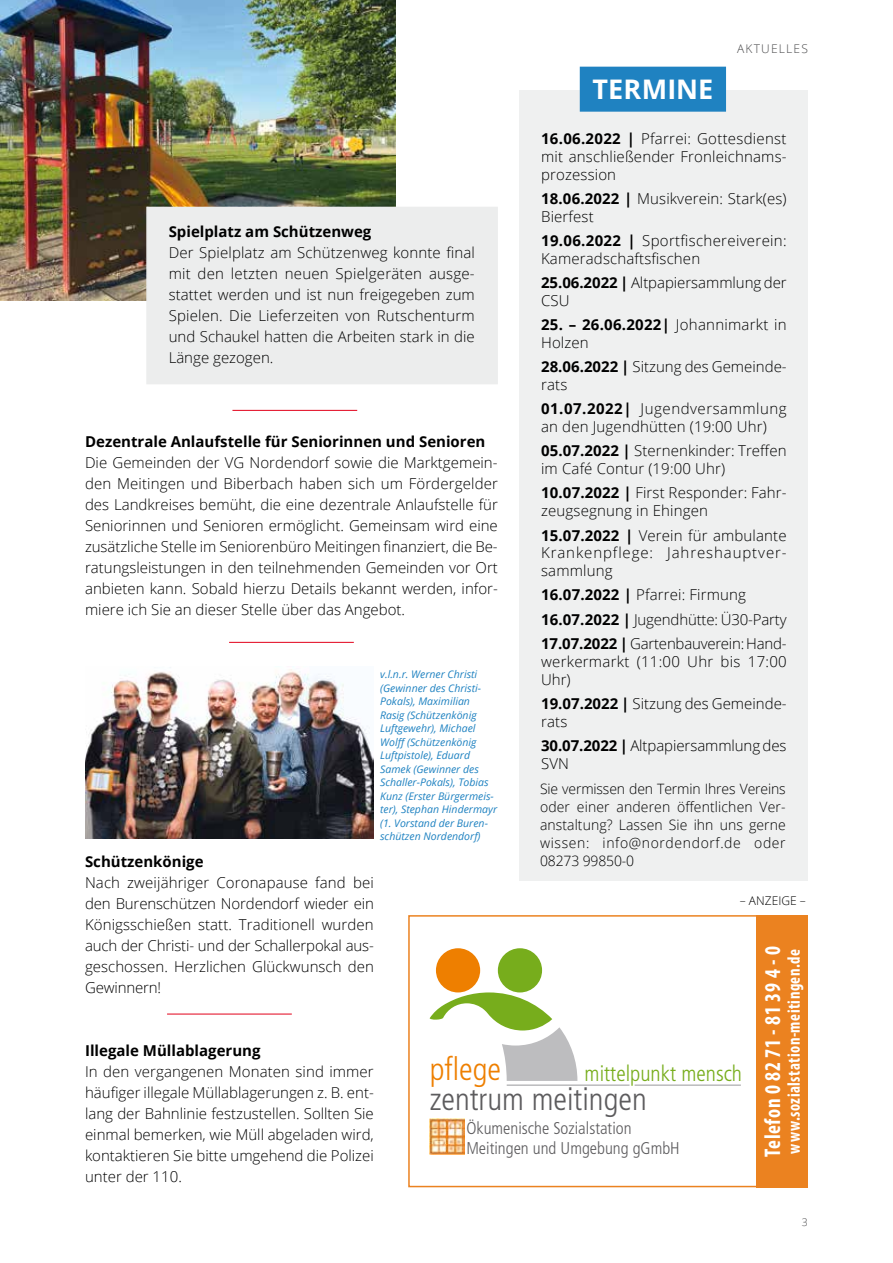
<style>
.page{position:relative;width:893px;height:1263px;background:#fff}
.page>*{position:absolute;margin:0;border:0;box-sizing:border-box;transform-origin:0 0}
.t1{font:300 condensed 31.8px "Frutiger LT Std";color:#5d5c5e}
.t2{font:300 condensed 31.8px "Frutiger LT Std";color:#ee7f00}
.t3{font:700 27px "Open Sans";letter-spacing:.005em;color:#fff}
.t4{font:700 condensed 22.65px "Myriad Pro";letter-spacing:.03em;color:#fff;scale:.93 1}
.t5{font:300 condensed 21.9px "Frutiger LT Std";color:#77ad1c}
.t6{font:700 condensed 17.85px "Myriad Pro";letter-spacing:.03em;color:#fff;scale:.93 1}
.t7{font:300 condensed 16.95px/19.2px "Frutiger LT Std";color:#5d5c5e}
.t8{font:300 15px/21px "Open Sans";letter-spacing:.005em;color:#000}
.t9{font:700 15px "Open Sans";color:#000}
.t10{font:300 14.25px/18px "Open Sans";letter-spacing:.045em;color:#000;text-align:justify}
.t11{font:300 12px "Open Sans";letter-spacing:.1em;color:#4b4b4d}
.t12{font:300 12px "Open Sans";color:#000}
.t13{font:italic 10.5px/13.5px "Open Sans";color:#1f82c1}
.t14{font:300 10.5px "Open Sans";color:#4b4b4d}
.s1{font-weight:700}
</style>
<div class="page">
<div style="left:519px;top:90px;width:289px;height:791px;background:#eff0f0"></div>
<div style="left:580px;top:67px;width:146px;height:45px;background:#1f82c1"></div>
<div style="left:757px;top:915px;width:51px;height:272px;background:#eb8220"></div>
<div style="left:408px;top:915px;width:400px;height:272px;border:2px solid #eb8220"></div>
<img style="left:429px;top:1119px;width:35px;height:35px">
<div style="left:498px;top:948px;width:44px;height:44px;background:#77ad1c;border-radius:50%"></div>
<svg style="left:430px;top:992px;width:147px;height:89px"></svg>
<div style="left:436px;top:948px;width:44px;height:44px;background:#ee7f00;border-radius:50%"></div>
<hr style="left:507px;top:1084px;width:122px;height:2px;background:#bdbdbf">
<hr style="left:635px;top:1084px;width:106px;height:2px;background:#bdbdbf">
<hr style="left:167px;top:1014px;width:125px;height:1px;background:#e2001a">
<hr style="left:229px;top:642px;width:125px;height:1px;background:#e2001a">
<hr style="left:232px;top:410px;width:125px;height:1px;background:#e2001a">
<img style="left:0;top:0;width:395px;height:300px">
<div style="left:146px;top:207px;width:352px;height:177px;background:#eceded"></div>
<img style="left:85px;top:669px;width:289px;height:170px">
<h2 class="t3" style="left:592px;top:70px;width:122px">TERMINE</h2>
<p class="t11" style="left:737px;top:40px;width:72px">AKTUELLES</p>
<p class="t8" style="left:541px;top:129px;width:247px;line-height:17.9px;text-align:justify"><span class="s1">16.06.2022 |</span> Pfarrei: Gottesdienst mit anschließender Fronleichnams&shy;prozession</p>
<p class="t8" style="left:541px;top:189px;width:247px;line-height:17.9px"><span class="s1">18.06.2022 |</span> Musikverein: Stark(es)<br>Bierfest</p>
<p class="t8" style="left:541px;top:231px;width:247px;line-height:17.9px"><span class="s1">19.06.2022 |</span> Sportfischereiverein:<br>Kameradschaftsfischen</p>
<p class="t8" style="left:541px;top:273px;width:247px;line-height:17.9px"><span class="s1">25.06.2022 |</span> Altpapiersammlung der<br>CSU</p>
<p class="t8" style="left:541px;top:315px;width:247px;line-height:17.9px"><span class="s1">25. – 26.06.2022|</span> Johannimarkt in<br>Holzen</p>
<p class="t8" style="left:541px;top:357px;width:247px;line-height:17.9px"><span class="s1">28.06.2022 |</span> Sitzung des Gemeinde&shy;rats</p>
<p class="t8" style="left:541px;top:399px;width:247px;line-height:17.9px"><span class="s1">01.07.2022|</span> Jugendversammlung an den Jugendhütten (19:00 Uhr)</p>
<p class="t8" style="left:541px;top:441px;width:247px;line-height:17.9px"><span class="s1">05.07.2022 |</span> Sternenkinder: Treffen im Café Contur (19:00 Uhr)</p>
<p class="t8" style="left:541px;top:483px;width:247px;line-height:18px"><span class="s1">10.07.2022 |</span> First Responder: Fahr&shy;zeugsegnung in Ehingen</p>
<p class="t8" style="left:541px;top:526px;width:247px;line-height:17.9px;text-align:justify"><span class="s1">15.07.2022 |</span> Verein für ambulante Krankenpflege: Jahreshauptver&shy;sammlung</p>
<p class="t8" style="left:541px;top:582px;width:247px;line-height:24.3px"><span class="s1">16.07.2022 |</span> Pfarrei: Firmung<br><span class="s1">16.07.2022 |</span> Jugendhütte: Ü30-Party<br><span class="s1">17.07.2022 |</span> Gartenbauverein: Hand-</p>
<p class="t8" style="left:541px;top:652px;width:247px;line-height:17.9px">werkermarkt (11:00 Uhr bis 17:00<br>Uhr)</p>
<p class="t8" style="left:541px;top:694px;width:247px;line-height:17.9px"><span class="s1">19.07.2022 |</span> Sitzung des Gemeinde&shy;rats</p>
<p class="t8" style="left:541px;top:736px;width:247px;line-height:17.9px"><span class="s1">30.07.2022 |</span> Altpapiersammlung des<br>SVN</p>
<p class="t9" style="left:169px;top:221px;width:204px">Spielplatz am Schützenweg</p>
<p class="t8" style="left:169px;top:242px;width:308px;text-align:justify">Der Spielplatz am Schützenweg konnte final mit den letzten neuen Spielgeräten ausge&shy;stattet werden und ist nun freigegeben zum Spielen. Die Lieferzeiten von Rutschenturm und Schaukel hatten die Arbeiten stark in die Länge gezogen.</p>
<p class="t9" style="left:85px;top:431px;width:402px">Dezentrale Anlaufstelle für Seniorinnen und Senioren</p>
<p class="t8" style="left:85px;top:452px;width:414px;text-align:justify">Die Gemeinden der VG Nordendorf sowie die Marktgemein&shy;den Meitingen und Biberbach haben sich um Fördergelder des Landkreises bemüht, die eine dezentrale Anlaufstelle für Seniorinnen und Senioren ermöglicht. Gemeinsam wird eine zusätzliche Stelle im Seniorenbüro Meitingen finanziert, die Be&shy;ratungsleistungen in den teilnehmenden Gemeinden vor Ort anbieten kann. Sobald hierzu Details bekannt werden, infor&shy;miere ich Sie an dieser Stelle über das Angebot.</p>
<p class="t13" style="left:380px;top:667px;width:119px">v.l.n.r. Werner Christi (Gewinner des Christi-<br>Pokals), Maximilian<br>Rasig (Schützenkönig<br>Luftgewehr), Michael<br>Wolff (Schützenkönig<br>Luftpistole), Eduard<br>Samek (Gewinner des<br>Schaller-Pokals), Tobias<br>Kunz (Erster Bürgermeis&shy;ter), Stephan Hindermayr (1. Vorstand der Buren&shy;schützen Nordendorf)</p>
<p class="t10" style="left:540px;top:780px;width:247px">Sie vermissen den Termin Ihres Vereins oder einer anderen öffentlichen Ver&shy;anstaltung? Lassen Sie ihn uns gerne wissen: info@nordendorf.de oder 08273 99850-0</p>
<p class="t9" style="left:85px;top:851px;width:120px">Schützenkönige</p>
<p class="t8" style="left:85px;top:872px;width:290px;text-align:justify">Nach zweijähriger Coronapause fand bei den Burenschützen Nordendorf wieder ein Königsschießen statt. Traditionell wurden auch der Christi- und der Schallerpokal aus&shy;geschossen. Herzlichen Glückwunsch den Gewinnern!</p>
<p class="t12" style="left:740px;top:892px;width:67px">– ANZEIGE –</p>
<h3 class="t4" style="left:758px;top:1157px;width:228px;rotate:-90deg">Telefon 0 82 71 - 81 39 4 - 0</h3>
<p class="t6" style="left:783px;top:1153px;width:221px;rotate:-90deg">www.sozialstation-meitingen.de</p>
<p class="t9" style="left:85px;top:1040px;width:177px">Illegale Müllablagerung</p>
<p class="t8" style="left:85px;top:1061px;width:290px;text-align:justify">In den vergangenen Monaten sind immer häufiger illegale Müllablagerungen z. B. ent&shy;lang der Bahnlinie festzustellen. Sollten Sie einmal bemerken, wie Müll abgeladen wird, kontaktieren Sie bitte umgehend die Polizei unter der 110.</p>
<h1 class="t2" style="left:430px;top:1051px;width:73px">pflege</h1>
<h1 class="t1" style="left:430px;top:1081px;width:219px">zentrum meitingen</h1>
<h3 class="t5" style="left:585px;top:1061px;width:159px">mittelpunkt mensch</h3>
<p class="t7" style="left:466px;top:1119px;width:215px">Ökumenische Sozialstation<br>Meitingen und Umgebung gGmbH</p>
<p class="t14" style="left:802px;top:1215px;width:7px">3</p>
</div>
